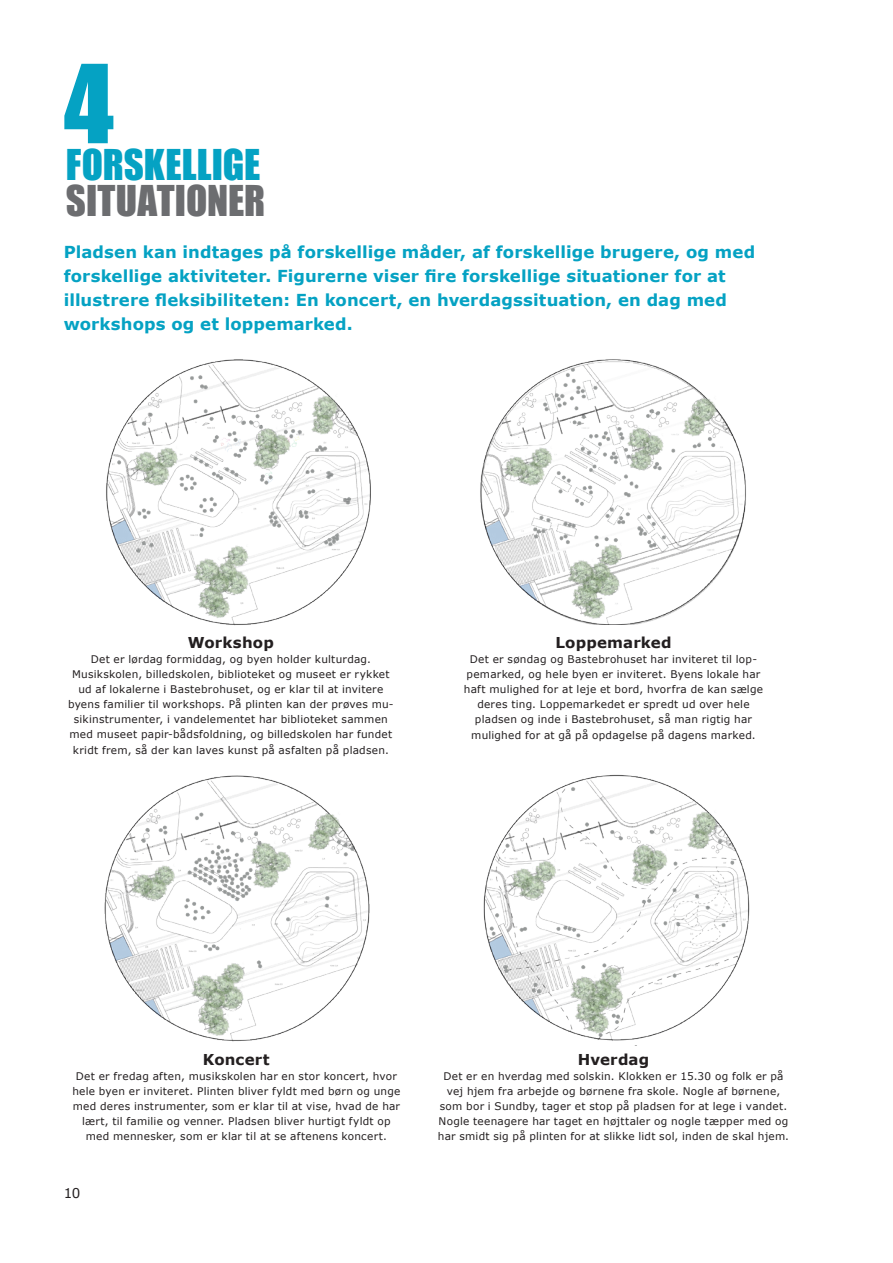
<style>
.page{position:relative;width:893px;height:1263px;background:#fff}
.page>*{position:absolute;margin:0;border:0;box-sizing:border-box;transform-origin:0 0}
.t1{font:100.5px "Impact";color:#05a2c3}
.t2{font:39px "Impact";color:#05a2c3}
.t3{font:39px "Impact";color:#6c6d70}
.t4{font:700 16.5px/24px "Verdana";letter-spacing:.005em;color:#05a2c3}
.t5{font:700 15px "Verdana";letter-spacing:.01em;color:#231f20}
.t6{font:13.5px "Verdana";color:#231f20}
.t7{font:10.5px/15px "Verdana";letter-spacing:.025em;color:#231f20;text-align:center}
</style>
<div class="page">
<img style="left:106px;top:359px;width:265px;height:267px">
<img style="left:104px;top:775px;width:266px;height:267px">
<img style="left:483px;top:775px;width:267px;height:271px">
<img style="left:480px;top:359px;width:266px;height:265px">
<h1 class="t1" style="left:64px;top:26px;width:52px">4</h1>
<h2 class="t2" style="left:66px;top:135px;width:196px">FORSKELLIGE</h2>
<h2 class="t3" style="left:66px;top:171px;width:201px">SITUATIONER</h2>
<p class="t4" style="left:64px;top:240px;width:693px">Pladsen kan indtages på forskellige måder, af forskellige brugere, og med forskellige aktiviteter. Figurerne viser fire forskellige situationer for at illustrere fleksibiliteten: En koncert, en hverdagssituation, en dag med workshops og et loppemarked.</p>
<h3 class="t5" style="left:188px;top:631px;width:87px">Workshop</h3>
<p class="t7" style="left:68px;top:651px;width:327px">Det er lørdag formiddag, og byen holder kulturdag.<br>Musikskolen, billedskolen, biblioteket og museet er rykket ud af lokalerne i Bastebrohuset, og er klar til at invitere byens familier til workshops. På plinten kan der prøves mu&shy;sikinstrumenter, i vandelementet har biblioteket sammen med museet papir-bådsfoldning, og billedskolen har fundet</p>
<p class="t7" style="left:73px;top:743px;width:318px">kridt frem, så der kan laves kunst på asfalten på pladsen.</p>
<h3 class="t5" style="left:555px;top:631px;width:118px">Loppemarked</h3>
<p class="t7" style="left:464px;top:651px;width:301px">Det er søndag og Bastebrohuset har inviteret til lop&shy;pemarked, og hele byen er inviteret. Byens lokale har haft mulighed for at leje et bord, hvorfra de kan sælge deres ting. Loppemarkedet er spredt ud over hele pladsen og inde i Bastebrohuset, så man rigtig har</p>
<p class="t7" style="left:471px;top:728px;width:286px">mulighed for at gå på opdagelse på dagens marked.</p>
<h3 class="t5" style="left:203px;top:1048px;width:68px">Koncert</h3>
<p class="t7" style="left:72px;top:1068px;width:330px">Det er fredag aften, musikskolen har en stor koncert, hvor hele byen er inviteret. Plinten bliver fyldt med børn og unge med deres instrumenter, som er klar til at vise, hvad de har lært, til familie og venner. Pladsen bliver hurtigt fyldt op med mennesker, som er klar til at se aftenens koncert.</p>
<p class="t6" style="left:64px;top:1184px;width:18px">10</p>
<h3 class="t5" style="left:578px;top:1048px;width:73px">Hverdag</h3>
<p class="t7" style="left:438px;top:1068px;width:353px">Det er en hverdag med solskin. Klokken er 15.30 og folk er på vej hjem fra arbejde og børnene fra skole. Nogle af børnene, som bor i Sundby, tager et stop på pladsen for at lege i vandet.<br>Nogle teenagere har taget en højttaler og nogle tæpper med og har smidt sig på plinten for at slikke lidt sol, inden de skal hjem.</p>
</div>
